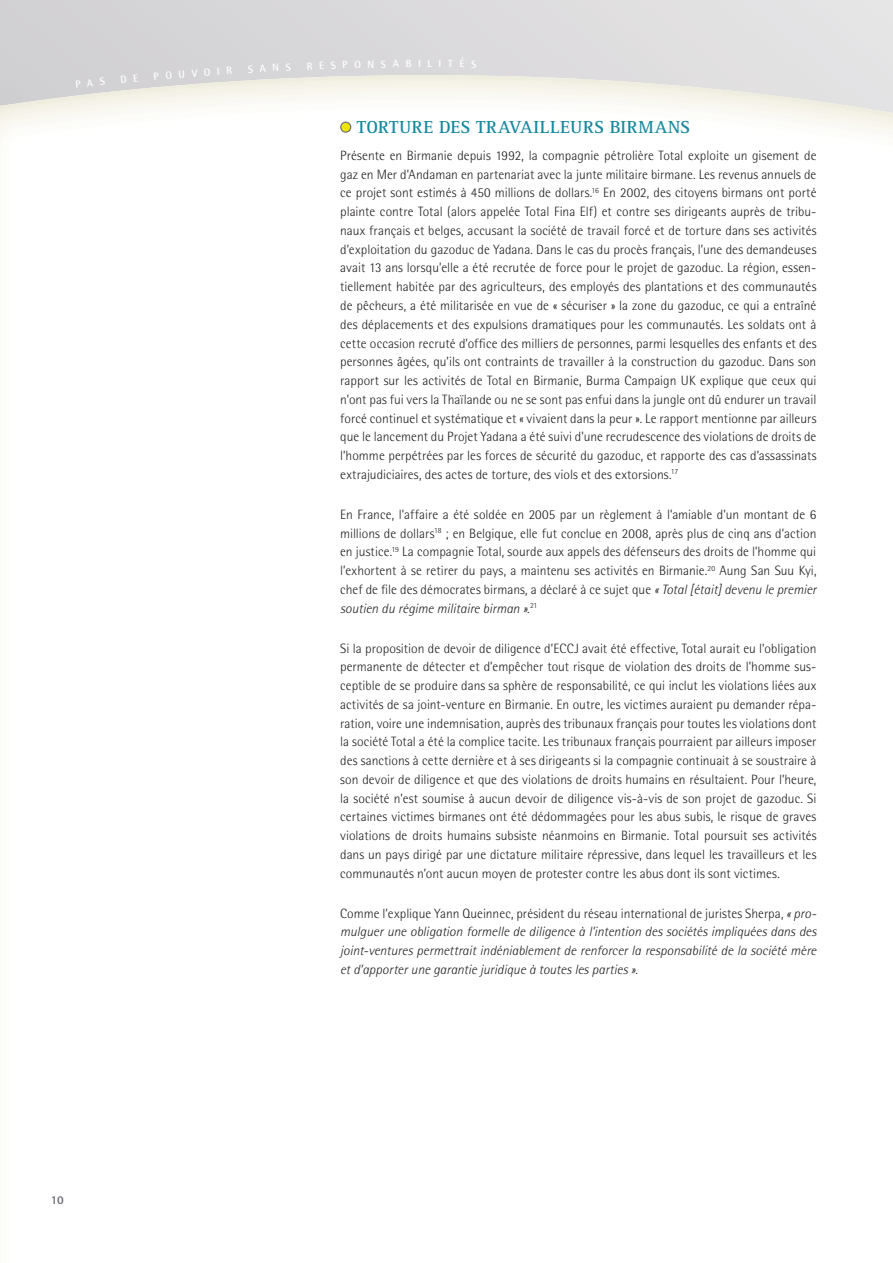
<style>
.page{position:relative;width:893px;height:1263px;background:#fff}
.page>*{position:absolute;margin:0;border:0;box-sizing:border-box;transform-origin:0 0}
.t1{font:700 18px "Rotis Serif";letter-spacing:.025em;color:#18899e}
.t2{font:300 13.5px/18.8px "Rotis Semi Sans";color:#231f20;text-align:justify}
.t3{font:italic 300 13.5px/18.8px "Rotis Semi Sans";color:#231f20;text-align:justify}
.t4{font:800 12px "Rotis Sans Serif";color:#6d7079}
.t5{font:700 10.5px "Rotis Semi Sans";letter-spacing:.62em;color:#fff}
.s1{font-style:italic}
.s2{font-style:normal}
</style>
<div class="page">
<svg style="left:0;top:0;width:893px;height:75px;background:#dbd9db"></svg>
<svg style="left:340px;top:122px;width:11px;height:11px"></svg>
<div style="left:341px;top:123px;width:9px;height:9px;background:#efe40a;border-radius:50%"></div>
<svg style="left:76px;top:77px;width:29px;height:11px"></svg>
<svg style="left:121px;top:74px;width:17px;height:9px"></svg>
<svg style="left:204px;top:67px;width:28px;height:9px"></svg>
<svg style="left:307px;top:61px;width:29px;height:9px"></svg>
<svg style="left:460px;top:58px;width:16px;height:10px"></svg>
<p class="t4" style="left:51px;top:1196px;width:14px">10</p>
<p class="t5" style="left:153px;top:73px;width:45px;rotate:-5deg">POUV</p>
<p class="t5" style="left:248px;top:65px;width:45px;rotate:-3deg">SANS</p>
<p class="t5" style="left:342px;top:61px;width:45px;rotate:-1deg">PONS</p>
<p class="t5" style="left:393px;top:60px;width:61px">ABILIT</p>
<h1 class="t1" style="left:357px;top:120px;width:335px">TORTURE DES TRAVAILLEURS BIRMANS</h1>
<p class="t2" style="left:340px;top:147px;width:478px">Présente en Birmanie depuis 1992, la compagnie pétrolière Total exploite un gisement de gaz en Mer d’Andaman en partenariat avec la junte militaire birmane. Les revenus annuels de ce projet sont estimés à 450 millions de dollars.<sup>16</sup> En 2002, des citoyens birmans ont porté plainte contre Total (alors appelée Total Fina Elf) et contre ses dirigeants auprès de tribu&shy;naux français et belges, accusant la société de travail forcé et de torture dans ses activités d’exploitation du gazoduc de Yadana. Dans le cas du procès français, l’une des demandeuses avait 13 ans lorsqu’elle a été recrutée de force pour le projet de gazoduc. La région, essen&shy;tiellement habitée par des agriculteurs, des employés des plantations et des communautés de pêcheurs, a été militarisée en vue de « sécuriser » la zone du gazoduc, ce qui a entraîné des déplacements et des expulsions dramatiques pour les communautés. Les soldats ont à cette occasion recruté d’office des milliers de personnes, parmi lesquelles des enfants et des personnes âgées, qu’ils ont contraints de travailler à la construction du gazoduc. Dans son rapport sur les activités de Total en Birmanie, Burma Campaign UK explique que ceux qui n’ont pas fui vers la Thaïlande ou ne se sont pas enfui dans la jungle ont dû endurer un travail forcé continuel et systématique et « vivaient dans la peur ». Le rapport mentionne par ailleurs que le lancement du Projet Yadana a été suivi d’une recrudescence des violations de droits de l’homme perpétrées par les forces de sécurité du gazoduc, et rapporte des cas d’assassinats extrajudiciaires, des actes de torture, des viols et des extorsions.<sup>17</sup></p>
<p class="t2" style="left:340px;top:506px;width:478px">En France, l’affaire a été soldée en 2005 par un règlement à l’amiable d’un montant de 6 millions de dollars<sup>18</sup> ; en Belgique, elle fut conclue en 2008, après plus de cinq ans d’action en justice.<sup>19</sup> La compagnie Total, sourde aux appels des défenseurs des droits de l’homme qui l’exhortent à se retirer du pays, a maintenu ses activités en Birmanie.<sup>20</sup> Aung San Suu Kyi, chef de file des démocrates birmans, a déclaré à ce sujet que <span class="s1">« Total [était] devenu le premier soutien du régime militaire birman »</span>.<sup>21</sup></p>
<p class="t2" style="left:340px;top:640px;width:478px">Si la proposition de devoir de diligence d’ECCJ avait été effective, Total aurait eu l’obligation permanente de détecter et d’empêcher tout risque de violation des droits de l’homme sus&shy;ceptible de se produire dans sa sphère de responsabilité, ce qui inclut les violations liées aux activités de sa joint-venture en Birmanie. En outre, les victimes auraient pu demander répa&shy;ration, voire une indemnisation, auprès des tribunaux français pour toutes les violations dont la société Total a été la complice tacite. Les tribunaux français pourraient par ailleurs imposer des sanctions à cette dernière et à ses dirigeants si la compagnie continuait à se soustraire à son devoir de diligence et que des violations de droits humains en résultaient. Pour l’heure, la société n’est soumise à aucun devoir de diligence vis-à-vis de son projet de gazoduc. Si certaines victimes birmanes ont été dédommagées pour les abus subis, le risque de graves violations de droits humains subsiste néanmoins en Birmanie. Total poursuit ses activités dans un pays dirigé par une dictature militaire répressive, dans lequel les travailleurs et les communautés n’ont aucun moyen de protester contre les abus dont ils sont victimes.</p>
<p class="t3" style="left:340px;top:905px;width:478px"><span class="s2">Comme l’explique Yann Queinnec, président du réseau international de juristes Sherpa,</span> « pro&shy;mulguer une obligation formelle de diligence à l’intention des sociétés impliquées dans des joint-ventures permettrait indéniablement de renforcer la responsabilité de la société mère et d’apporter une garantie juridique à toutes les parties »<span class="s2">.</span></p>
</div>
